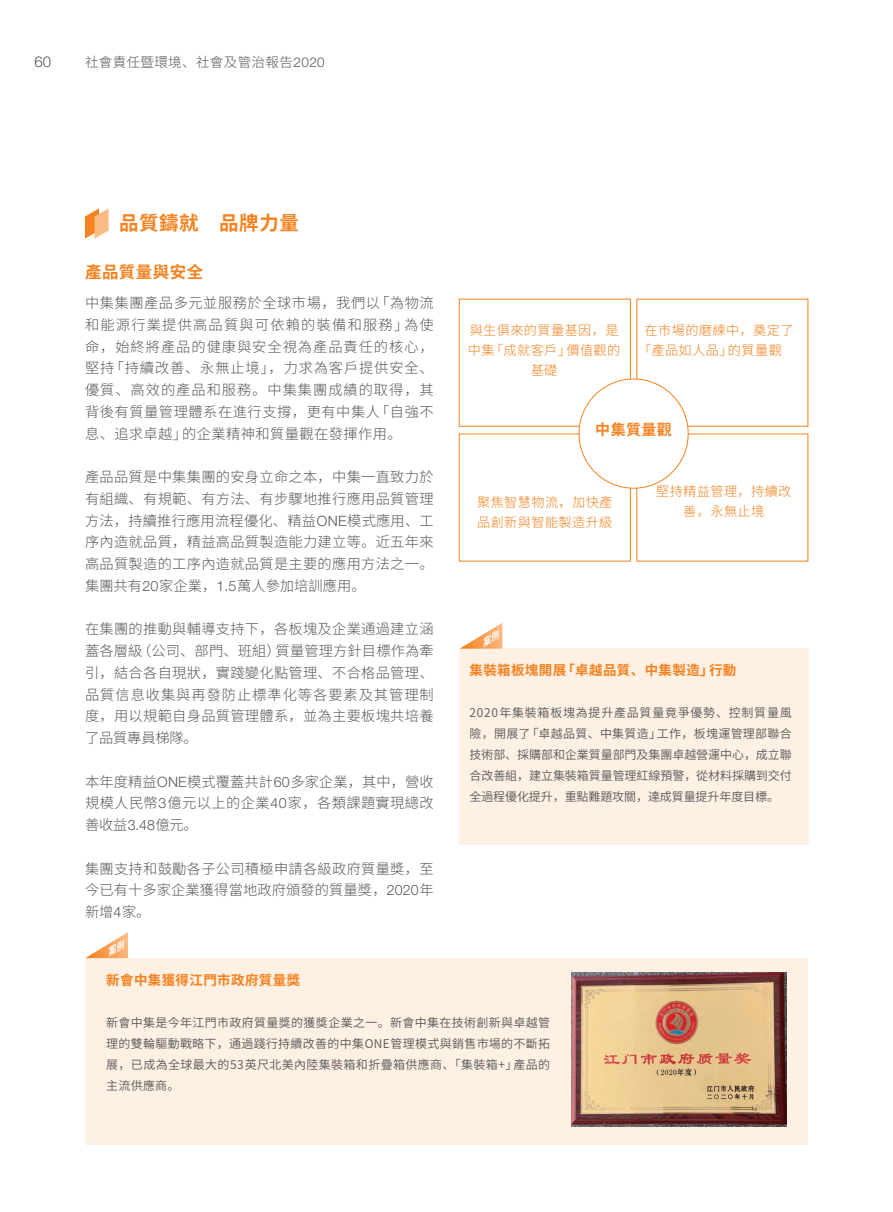
<style>
.page{position:relative;width:893px;height:1212px;background:#fff}
.page>*{position:absolute;margin:0;border:0;box-sizing:border-box;transform-origin:0 0}
.t1{font:700 19.5px "Source Han Sans CN";letter-spacing:.03em;color:#f58220}
.t2{font:700 16.5px "Source Han Sans CN";letter-spacing:.03em;color:#f58220}
.t3{font:700 15px "Source Han Sans CN";letter-spacing:.03em;color:#f58220}
.t4{font:300 15px "Helvetica Neue LT Std";color:#57585a}
.t5{font:300 14.25px/21.8px "Source Han Sans CN";letter-spacing:.02em;color:#57585a;text-align:justify}
.t6{font:700 13.5px "Source Han Sans CN";letter-spacing:.03em;color:#f58220}
.t7{font:300 13.5px "Source Han Sans CN";letter-spacing:.03em;color:#57585a}
.t8{font:300 13.2px/20.2px "Source Han Sans CN";letter-spacing:.03em;color:#f58220;text-align:center}
.t9{font:12px/21px "Source Han Sans CN";letter-spacing:.01em;color:#57585a;text-align:justify}
.s1{font-family:"Helvetica Neue LT Pro"}
</style>
<div class="page">
<div style="left:459px;top:434px;width:172px;height:127px;border:1px solid #f58220"></div>
<div style="left:459px;top:299px;width:172px;height:128px;border:1px solid #f58220"></div>
<svg style="left:85px;top:208px;width:24px;height:31px"></svg>
<div style="left:579px;top:379px;width:109px;height:109px;background:#fff;border-radius:50%"></div>
<div style="left:459px;top:649px;width:349px;height:196px;background:#fef0e3"></div>
<div style="left:85px;top:958px;width:723px;height:187px;background:#fef0e3"></div>
<img style="left:571px;top:973px;width:216px;height:153px">
<svg style="left:85px;top:932px;width:43px;height:26px"></svg>
<svg style="left:460px;top:623px;width:42px;height:26px"></svg>
<p class="t4" style="left:34px;top:53px;width:18px">60</p>
<p class="t7" style="left:85px;top:55px;width:241px">社會責任暨環境、社會及管治報告<span class="s1">2020</span></p>
<h1 class="t1" style="left:119px;top:212px;width:181px">品質鑄就 品牌力量</h1>
<p class="t2" style="left:85px;top:262px;width:120px">產品質量與安全</p>
<p class="t5" style="left:85px;top:292px;width:350px">中集集團產品多元並服務於全球市場，我們以「為物流和能源行業提供高品質與可依賴的裝備和服務」為使命，始終將產品的健康與安全視為產品責任的核心，堅持「持續改善、永無止境」，力求為客戶提供安全、優質、高效的產品和服務。中集集團成績的取得，其背後有質量管理體系在進行支撐，更有中集人「自強不息、追求卓越」的企業精神和質量觀在發揮作用。</p>
<p class="t5" style="left:85px;top:466px;width:350px">產品品質是中集集團的安身立命之本，中集一直致力於有組織、有規範、有方法、有步驟地推行應用品質管理方法，持續推行應用流程優化、精益<span class="s1">ONE</span>模式應用、工序內造就品質，精益高品質製造能力建立等。近五年來高品質製造的工序內造就品質是主要的應用方法之一。集團共有<span class="s1">20</span>家企業，<span class="s1">1.5</span>萬人參加培訓應用。</p>
<p class="t5" style="left:85px;top:618px;width:350px">在集團的推動與輔導支持下，各板塊及企業通過建立涵蓋各層級（公司、部門、班組）質量管理方針目標作為牽引，結合各自現狀，實踐變化點管理、不合格品管理、品質信息收集與再發防止標準化等各要素及其管理制度，用以規範自身品質管理體系，並為主要板塊共培養了品質專員梯隊。</p>
<p class="t5" style="left:85px;top:771px;width:350px">本年度精益<span class="s1">ONE</span>模式覆蓋共計<span class="s1">60</span>多家企業，其中，營收規模人民幣<span class="s1">3</span>億元以上的企業<span class="s1">40</span>家，各類課題實現總改善收益<span class="s1">3.48</span>億元。</p>
<p class="t5" style="left:85px;top:858px;width:350px">集團支持和鼓勵各子公司積極申請各級政府質量獎，至今已有十多家企業獲得當地政府頒發的質量獎，<span class="s1">2020</span>年新增<span class="s1">4</span>家。</p>
<p class="t8" style="left:468px;top:320px;width:154px">與生俱來的質量基因，是中集「成就客戶」價值觀的基礎</p>
<p class="t8" style="left:638px;top:320px;width:157px;text-align:left;text-indent:7px">在市場的磨練中，奠定了「產品如人品」的質量觀</p>
<p class="t3" style="left:595px;top:421px;width:78px">中集質量觀</p>
<p class="t8" style="left:477px;top:493px;width:137px;text-align:left">聚焦智慧物流，加快產品創新與智能製造升級</p>
<p class="t8" style="left:656px;top:481px;width:137px">堅持精益管理，持續改善，永無止境</p>
<p class="t6" style="left:469px;top:663px;width:268px">集裝箱板塊開展「卓越品質、中集製造」行動</p>
<p class="t9" style="left:469px;top:702px;width:324px">2020年集裝箱板塊為提升產品質量竟爭優勢、控制質量風險，開展了「卓越品質、中集質造」工作，板塊運管理部聯合技術部、採購部和企業質量部門及集團卓越營運中心，成立聯合改善組，建立集裝箱質量管理紅線預警，從材料採購到交付全過程優化提升，重點難題攻關，達成質量提升年度目標。</p>
<p class="t6" style="left:106px;top:972px;width:195px">新會中集獲得江門市政府質量獎</p>
<p class="t9" style="left:106px;top:1012px;width:445px">新會中集是今年江門市政府質量獎的獲獎企業之一。新會中集在技術創新與卓越管理的雙輪驅動戰略下，通過踐行持續改善的中集ONE管理模式與銷售市場的不斷拓展，已成為全球最大的53英尺北美內陸集裝箱和折疊箱供應商、「集裝箱+」產品的主流供應商。</p>
</div>
